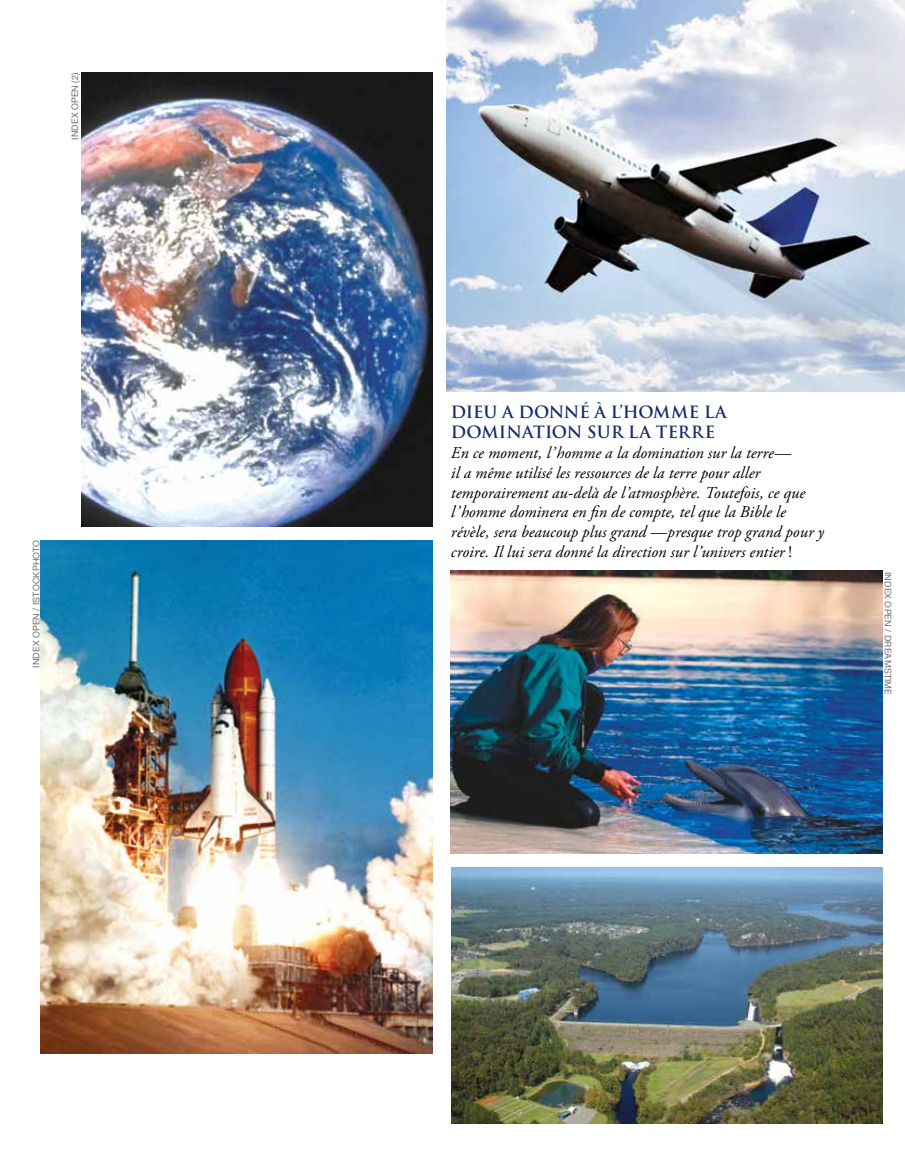
<style>
.page{position:relative;width:905px;height:1175px;background:#fff}
.page>*{position:absolute;margin:0;border:0;box-sizing:border-box;transform-origin:0 0}
.t1{font:italic 16.5px/19.8px "Adobe Garamond Pro";letter-spacing:.005em;color:#000}
.t2{font:700 16.5px/19.8px "Trajan Pro";color:#192b6c}
.t3{font:9px "Helvetica Neue";letter-spacing:.02em;color:#6d6e71}
.s1{font-style:normal}
</style>
<div class="page">
<img style="left:81px;top:73px;width:351px;height:453px">
<img style="left:40px;top:540px;width:392px;height:513px">
<img style="left:450px;top:570px;width:432px;height:284px">
<img style="left:451px;top:867px;width:431px;height:257px">
<img style="left:446px;top:0;width:458px;height:392px">
<p class="t3" style="left:68px;top:140px;width:69px;rotate:-90deg">INDEX OPEN (2)</p>
<p class="t3" style="left:30px;top:668px;width:129px;rotate:-90deg">INDEX OPEN / ISTOCKPHOTO</p>
<p class="t2" style="left:451px;top:402px;width:277px">DIEU A DONNÉ À L’HOMME LA<br>DOMINATION SUR LA TERRE</p>
<p class="t1" style="left:451px;top:443px;width:374px">En ce moment, l’homme a la domination sur la terre—<br>il a même utilisé les ressources de la terre pour aller temporairement au-delà de l’atmosphère. Toutefois, ce que l’homme dominera en fin de compte, tel que la Bible le révèle, sera beaucoup plus grand —presque trop grand pour y croire. Il lui sera donné la direction sur l’univers entier <span class="s1">!</span></p>
<p class="t3" style="left:894px;top:572px;width:125px;rotate:90deg">INDEX OPEN / DREAMSTIME</p>
</div>
